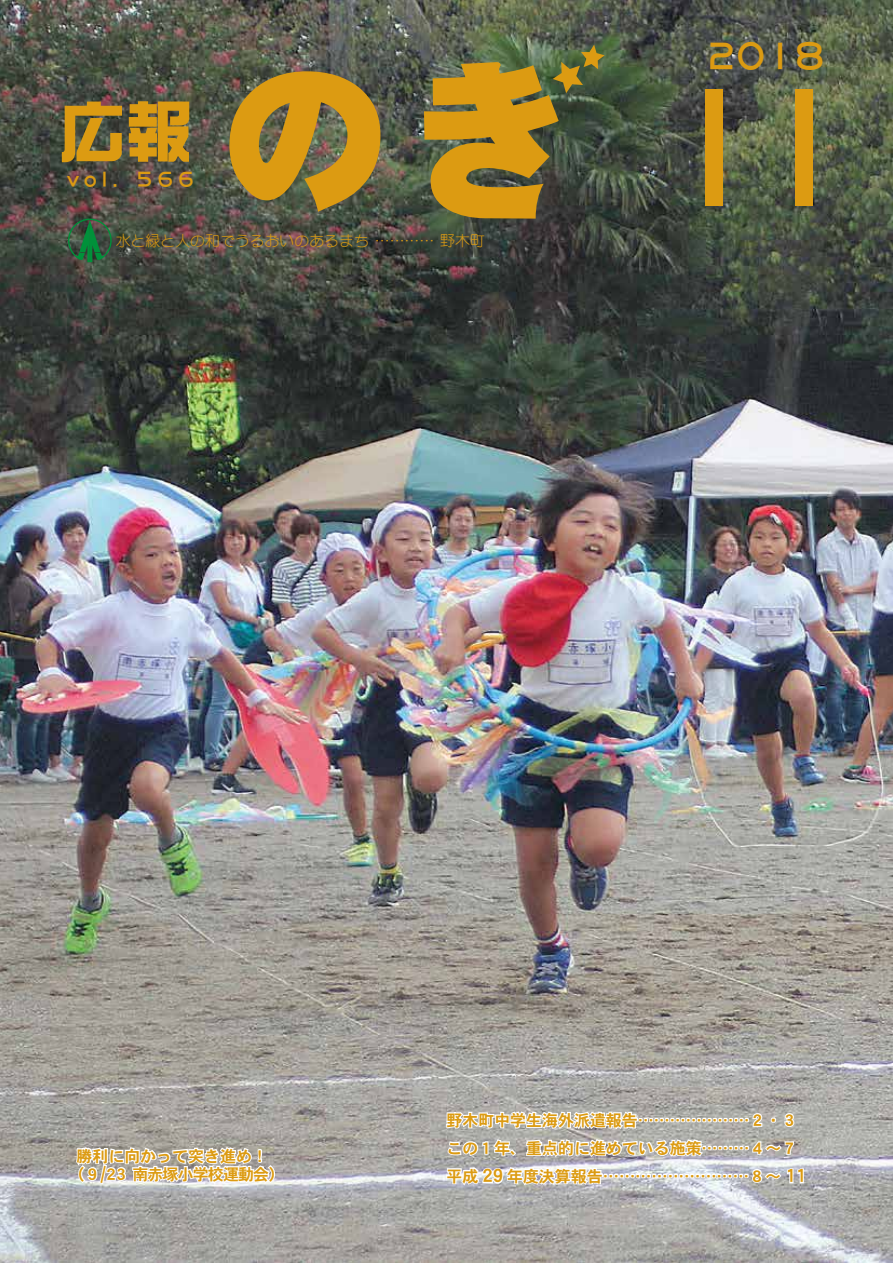
<style>
.page{position:relative;width:893px;height:1263px;background:#fff}
.page>*{position:absolute;margin:0;border:0;box-sizing:border-box;transform-origin:0 0}
.t1{font:191.4px "DFPOP Mix Std W5";color:#dc9b12}
.t2{font:66.9px "DF So Gei Std W9";color:#dc9b12}
.t3{font:43.35px "DFPOP Mix Std W5";color:#dc9b12}
.t4{font:24.3px "DFPOP Mix Std W5";letter-spacing:.165em;color:#dc9b12}
.t5{font:15.9px/27.9px "DFHS Gothic Std W7";color:#dc9b12}
.t6{font:14.85px "DF Maru Gothic Std W3";color:#dc9b12}
.s1{font-size:20.25px}
.s2{font-size:19.95px}
</style>
<div class="page">
<img style="left:0;top:0;width:893px;height:1263px">
<svg style="left:68px;top:219px;width:44px;height:43px;background:#316140"></svg>
<svg style="left:229px;top:62px;width:330px;height:157px;background:#997b2d"></svg>
<svg style="left:553px;top:45px;width:52px;height:48px;background:#6d6d35"></svg>
<svg style="left:444px;top:1106px;width:361px;height:83px"></svg>
<svg style="left:75px;top:1133px;width:201px;height:52px"></svg>
<p class="t2" style="left:58px;top:95px;width:135px">広報</p>
<p class="t4" style="left:66px;top:165px;width:129px">vol<span class="s1">．</span>566</p>
<p class="t6" style="left:116px;top:233px;width:371px">水と緑と人の和でうるおいのあるまち ………… 野木町</p>
<p class="t3" style="left:707px;top:31px;width:119px">2018</p>
<p class="t1" style="left:649px;top:38px;width:222px">11</p>
<p class="t5" style="left:69px;top:1147px;width:218px;line-height:18px;text-align:center">勝利に向かって突き進め！<br>（９<span class="s2">/</span>２３南赤塚小学校運動会）</p>
<p class="t5" style="left:446px;top:1106px;width:361px">野木町中学生海外派遣報告…………………２・３この１年、重点的に進めている施策………４～７平成 <span class="s2">29</span> 年度決算報告………………………８～ <span class="s2">11</span></p>
</div>
